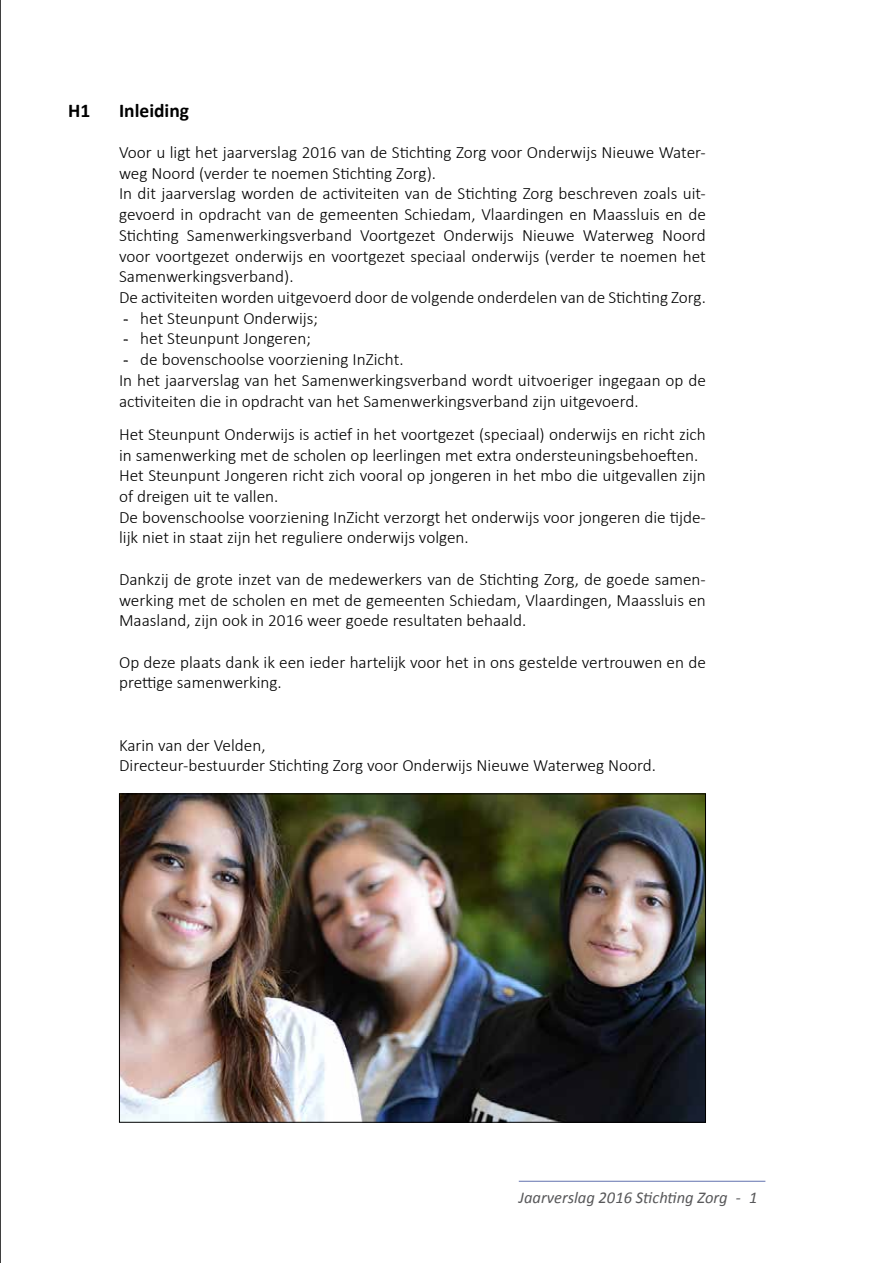
<style>
.page{position:relative;width:893px;height:1263px;background:#fff}
.page>*{position:absolute;margin:0;border:0;box-sizing:border-box;transform-origin:0 0}
.t1{font:700 19.5px "Calibri";color:#000}
.t2{font:300 17.25px/20.7px "Calibri";color:#000}
.t3{font:italic 16.5px "Calibri";color:#58585a}
.s1{font-family:"Calli 109 Normal";font-weight:400}
</style>
<div class="page">
<hr style="left:519px;top:1181px;width:246px;height:1px;background:#6271af">
<hr style="left:0;top:0;width:1px;height:1263px;background:#000">
<img style="left:121px;top:795px;width:583px;height:326px">
<p class="t1" style="left:68px;top:98px;width:24px">H1</p>
<p class="t1" style="left:119px;top:98px;width:72px">Inleiding</p>
<p class="t2" style="left:119px;top:142px;width:588px">Voor u ligt het jaarverslag 2016 van de Stichting Zorg voor Onderwijs Nieuwe Water&shy;weg Noord (verder te noemen Stichting Zorg).<br>In dit jaarverslag worden de activiteiten van de Stichting Zorg beschreven zoals uit&shy;gevoerd in opdracht van de gemeenten Schiedam, Vlaardingen en Maassluis en de Stichting Samenwerkingsverband Voortgezet Onderwijs Nieuwe Waterweg Noord voor voortgezet onderwijs en voortgezet speciaal onderwijs (verder te noemen het Samenwerkingsverband).<br>De activiteiten worden uitgevoerd door de volgende onderdelen van de Stichting Zorg.</p>
<p class="t2" style="left:123px;top:307px;width:196px"><span class="s1">-</span> het Steunpunt Onderwijs;</p>
<p class="t2" style="left:123px;top:328px;width:189px"><span class="s1">-</span> het Steunpunt Jongeren;</p>
<p class="t2" style="left:119px;top:349px;width:588px"><span class="s1">-</span> de bovenschoolse voorziening InZicht.<br>In het jaarverslag van het Samenwerkingsverband wordt uitvoeriger ingegaan op de activiteiten die in opdracht van het Samenwerkingsverband zijn uitgevoerd.</p>
<p class="t2" style="left:119px;top:424px;width:588px">Het Steunpunt Onderwijs is actief in het voortgezet (speciaal) onderwijs en richt zich in samenwerking met de scholen op leerlingen met extra ondersteuningsbehoeften.<br>Het Steunpunt Jongeren richt zich vooral op jongeren in het mbo die uitgevallen zijn of dreigen uit te vallen.<br>De bovenschoolse voorziening InZicht verzorgt het onderwijs voor jongeren die tijde&shy;lijk niet in staat zijn het reguliere onderwijs volgen.</p>
<p class="t2" style="left:119px;top:569px;width:588px;text-align:justify">Dankzij de grote inzet van de medewerkers van de Stichting Zorg, de goede samen&shy;werking met de scholen en met de gemeenten Schiedam, Vlaardingen, Maassluis en Maasland, zijn ook in 2016 weer goede resultaten behaald.</p>
<p class="t2" style="left:119px;top:651px;width:588px">Op deze plaats dank ik een ieder hartelijk voor het in ons gestelde vertrouwen en de prettige samenwerking.</p>
<p class="t2" style="left:119px;top:734px;width:538px">Karin van der Velden,<br>Directeur-bestuurder Stichting Zorg voor Onderwijs Nieuwe Waterweg Noord.</p>
<p class="t3" style="left:519px;top:1187px;width:240px">Jaarverslag 2016 Stichting Zorg - 1</p>
</div>
